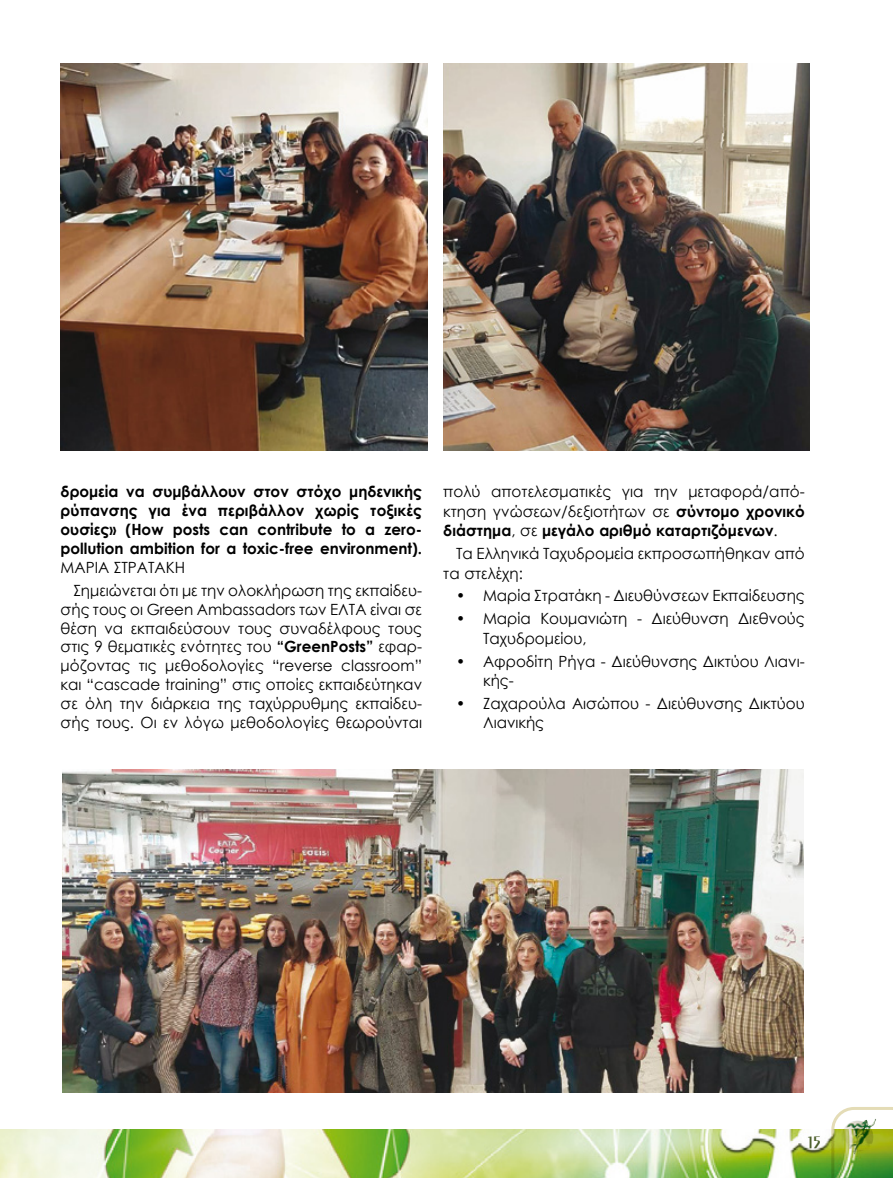
<style>
.page{position:relative;width:893px;height:1178px;background:#fff}
.page>*{position:absolute;margin:0;border:0;box-sizing:border-box;transform-origin:0 0}
.t1{font:18px "UB Paris";color:#4d602c}
.t2{font:15.45px/18.9px "Century Gothic";color:#000}
.t3{font:700 15.45px/18.9px "Century Gothic";color:#000;text-align:justify}
.s1{font-weight:700}
</style>
<div class="page">
<svg style="left:831px;top:1107px;width:62px;height:22px"></svg>
<img style="left:61px;top:64px;width:366px;height:387px">
<img style="left:443px;top:64px;width:367px;height:387px">
<img style="left:62px;top:770px;width:741px;height:323px">
<img style="left:0;top:1129px;width:893px;height:49px">
<p class="t3" style="left:61px;top:482px;width:363px">δρομεία να συμβάλλουν στον στόχο μηδενικής ρύπανσης για ένα περιβάλλον χωρίς τοξικές ουσίες» (How posts can contribute to a zero&shy;pollution ambition for a toxic-free environment).</p>
<p class="t2" style="left:73px;top:556px;width:350px;line-height:22.4px;text-indent:-13px">ΜΑΡΙΑ ΣΤΡΑΤΑΚΗ<br>Σημειώνεται ότι με την ολοκλήρωση της εκπαίδευ-</p>
<p class="t2" style="left:61px;top:599px;width:363px;text-align:justify">σής τους οι Green Ambassadors των ΕΛΤΑ είναι σε θέση να εκπαιδεύσουν τους συναδέλφους τους στις 9 θεματικές ενότητες του <span class="s1">“GreenPosts”</span> εφαρ&shy;μόζοντας τις μεθοδολογίες “reverse classroom” και “cascade training” στις οποίες εκπαιδεύτηκαν σε όλη την διάρκεια της ταχύρρυθμης εκπαίδευ&shy;σής τους. Οι εν λόγω μεθοδολογίες θεωρούνται</p>
<p class="t2" style="left:443px;top:482px;width:363px;line-height:19.5px;text-align:justify">πολύ αποτελεσματικές για την μεταφορά/από&shy;κτηση γνώσεων/δεξιοτήτων σε <span class="s1">σύντομο χρονικό διάστημα</span>, σε <span class="s1">μεγάλο αριθμό καταρτιζόμενων</span>.</p>
<p class="t2" style="left:443px;top:544px;width:363px;line-height:19.5px;text-indent:13px">Τα Ελληνικά Ταχυδρομεία εκπροσωπήθηκαν από τα στελέχη:</p>
<p class="t2" style="left:456px;top:586px;width:350px">• Μαρία Στρατάκη - Διευθύνσεων Εκπαίδευσης</p>
<p class="t2" style="left:483px;top:609px;width:323px;line-height:19.5px;text-indent:-27px">• Μαρία Κουμανιώτη - Διεύθυνση Διεθνούς<br>Ταχυδρομείου,</p>
<p class="t2" style="left:483px;top:651px;width:323px;line-height:19.4px;text-indent:-27px">• Αφροδίτη Ρήγα - Διεύθυνσης Δικτύου Λιανι&shy;κής-</p>
<p class="t2" style="left:483px;top:693px;width:323px;line-height:19.5px;text-indent:-27px">• Ζαχαρούλα Αισώπου - Διεύθυνσης Δικτύου<br>Λιανικής</p>
<p class="t1" style="left:807px;top:1134px;width:15px">15</p>
</div>
